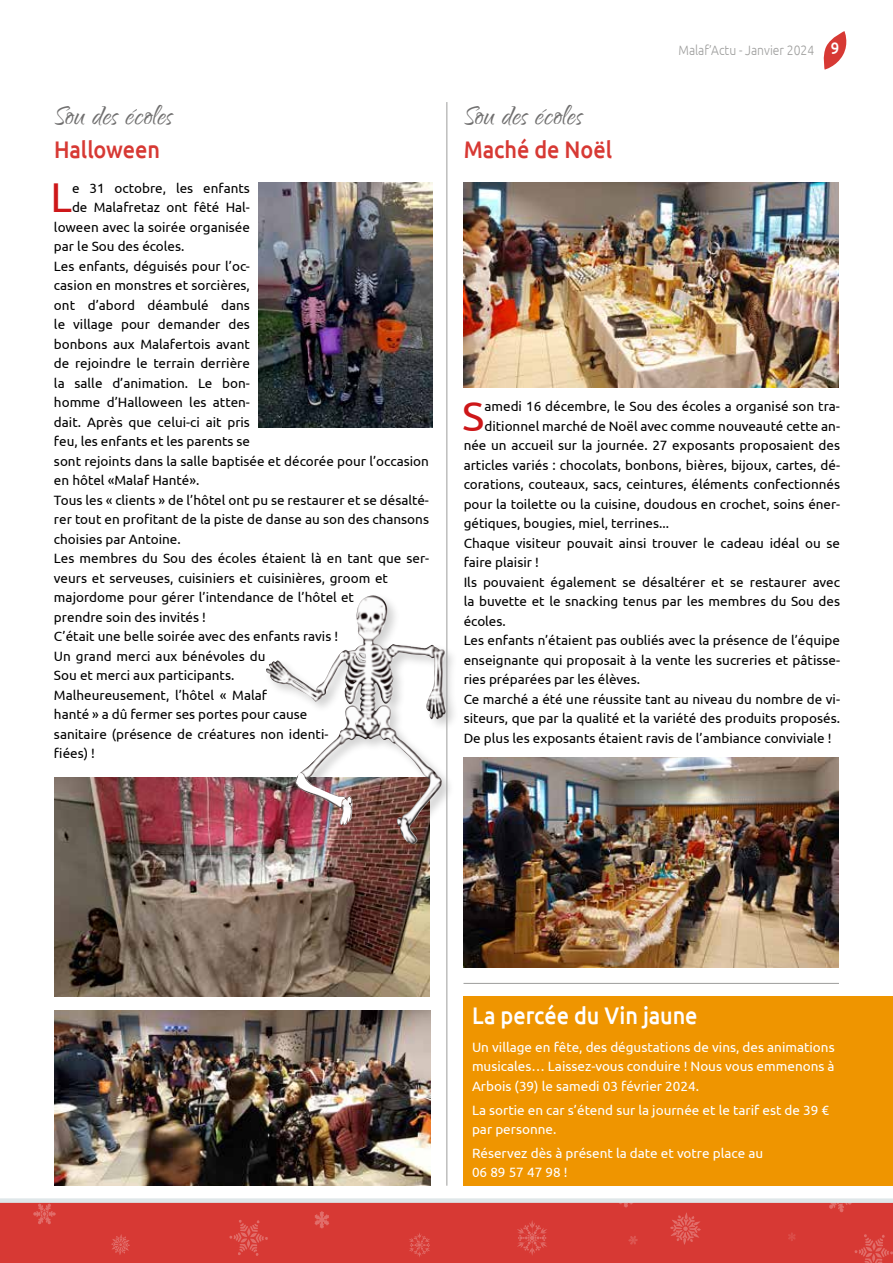
<style>
.page{position:relative;width:893px;height:1263px;background:#fff}
.page>*{position:absolute;margin:0;border:0;box-sizing:border-box;transform-origin:0 0}
.t1{font:41.7px "Ubuntu";color:#cd1719}
.t2{font:34.5px "Qwigley";letter-spacing:.005em;color:#706f6f}
.t3{font:500 24px "Ubuntu";letter-spacing:-.005em;color:#d73934;scale:.9 1}
.t4{font:500 24px "Ubuntu";letter-spacing:-.005em;color:#fff;scale:.9 1}
.t5{font:13.5px "Ubuntu";color:#000}
.t6{font:13.5px/19.5px "Ubuntu";color:#fff}
.t7{font:300 13.5px "Ubuntu";color:#9d9d9c;scale:.9 1}
.s1{font-weight:500;font-size:16.5px;color:#fff}
</style>
<div class="page">
<svg style="left:823px;top:31px;width:24px;height:39px"></svg>
<div style="left:0;top:1121px;width:893px;height:142px;background:#d73934"></div>
<svg style="left:517px;top:1220px;width:30px;height:35px"></svg>
<svg style="left:670px;top:1212px;width:31px;height:33px"></svg>
<svg style="left:229px;top:1220px;width:39px;height:36px"></svg>
<svg style="left:829px;top:1203px;width:23px;height:10px"></svg>
<svg style="left:314px;top:1211px;width:15px;height:18px"></svg>
<svg style="left:619px;top:1203px;width:14px;height:5px"></svg>
<svg style="left:33px;top:1203px;width:23px;height:21px"></svg>
<svg style="left:854px;top:1234px;width:39px;height:29px"></svg>
<div style="left:0;top:1031px;width:893px;height:169px;background:#fff"></div>
<div style="left:0;top:1198px;width:893px;height:5px;background:#dfe7e9"></div>
<svg style="left:111px;top:1234px;width:19px;height:21px"></svg>
<svg style="left:788px;top:1233px;width:7px;height:8px"></svg>
<svg style="left:628px;top:1236px;width:10px;height:9px"></svg>
<svg style="left:409px;top:1233px;width:21px;height:24px"></svg>
<img style="left:54px;top:777px;width:375px;height:219px">
<div style="left:264px;top:593px;width:195px;height:264px;background:#000;opacity:.18"></div>
<img style="left:264px;top:617px;width:180px;height:227px">
<img style="left:296px;top:773px;width:56px;height:52px">
<img style="left:258px;top:182px;width:174px;height:245px">
<img style="left:54px;top:1011px;width:376px;height:175px">
<hr style="left:446px;top:102px;width:1px;height:1084px;background:#9d9d9c">
<img style="left:464px;top:182px;width:375px;height:205px">
<img style="left:464px;top:757px;width:375px;height:210px">
<div style="left:463px;top:997px;width:430px;height:189px;background:#ef9500"></div>
<hr style="left:463px;top:983px;width:376px;height:1px;background:#9d9d9c">
<h2 class="t2" style="left:54px;top:98px;width:120px">Sou des écoles</h2>
<h3 class="t3" style="left:54px;top:134px;width:119px">Halloween</h3>
<h1 class="t1" style="left:50px;top:172px;width:23px">L</h1>
<p class="t5" style="left:72px;top:180px;width:179px">e 31 octobre, les enfants</p>
<p class="t5" style="left:72px;top:199px;width:179px">de Malafretaz ont fêté Hal-</p>
<p class="t5" style="left:54px;top:219px;width:197px">loween avec la soirée organisée</p>
<p class="t5" style="left:54px;top:238px;width:132px">par le Sou des écoles.</p>
<p class="t5" style="left:54px;top:258px;width:197px">Les enfants, déguisés pour l’oc-</p>
<p class="t5" style="left:54px;top:277px;width:197px">casion en monstres et sorcières,</p>
<p class="t5" style="left:54px;top:297px;width:197px">ont d’abord déambulé dans</p>
<p class="t5" style="left:54px;top:316px;width:197px">le village pour demander des</p>
<p class="t5" style="left:54px;top:336px;width:197px">bonbons aux Malafertois avant</p>
<p class="t5" style="left:54px;top:355px;width:197px">de rejoindre le terrain derrière</p>
<p class="t5" style="left:54px;top:375px;width:198px">la salle d’animation. Le bon-</p>
<p class="t5" style="left:54px;top:394px;width:197px">homme d’Halloween les atten-</p>
<p class="t5" style="left:54px;top:414px;width:197px">dait. Après que celui-ci ait pris</p>
<p class="t5" style="left:54px;top:433px;width:197px">feu, les enfants et les parents se</p>
<p class="t5" style="left:54px;top:453px;width:377px">sont rejoints dans la salle baptisée et décorée pour l’occasion</p>
<p class="t5" style="left:54px;top:472px;width:147px">en hôtel «Malaf Hanté».</p>
<p class="t5" style="left:54px;top:492px;width:377px">Tous les « clients » de l’hôtel ont pu se restaurer et se désalté-</p>
<p class="t5" style="left:54px;top:511px;width:377px">rer tout en profitant de la piste de danse au son des chansons</p>
<p class="t5" style="left:54px;top:531px;width:128px">choisies par Antoine.</p>
<p class="t5" style="left:54px;top:550px;width:377px">Les membres du Sou des écoles étaient là en tant que ser-</p>
<p class="t5" style="left:54px;top:570px;width:335px">veurs et serveuses, cuisiniers et cuisinières, groom et</p>
<p class="t5" style="left:54px;top:589px;width:302px">majordome pour gérer l’intendance de l’hôtel et</p>
<p class="t5" style="left:54px;top:609px;width:154px">prendre soin des invités !</p>
<p class="t5" style="left:54px;top:628px;width:286px">C’était une belle soirée avec des enfants ravis !</p>
<p class="t5" style="left:54px;top:648px;width:213px">Un grand merci aux bénévoles du</p>
<p class="t5" style="left:54px;top:667px;width:182px">Sou et merci aux participants.</p>
<p class="t5" style="left:54px;top:687px;width:215px">Malheureusement, l’hôtel « Malaf</p>
<p class="t5" style="left:54px;top:706px;width:255px">hanté » a dû fermer ses portes pour cause</p>
<p class="t5" style="left:54px;top:726px;width:276px">sanitaire (présence de créatures non identi-</p>
<p class="t5" style="left:54px;top:745px;width:43px">fiées) !</p>
<h2 class="t2" style="left:464px;top:98px;width:120px">Sou des écoles</h2>
<h3 class="t3" style="left:464px;top:134px;width:166px">Maché de Noël</h3>
<p class="t7" style="left:678px;top:42px;width:180px">Malaf’Actu - Janvier 2024 <span class="s1">9</span></p>
<h1 class="t1" style="left:462px;top:391px;width:24px">S</h1>
<p class="t5" style="left:484px;top:398px;width:357px">amedi 16 décembre, le Sou des écoles a organisé son tra-</p>
<p class="t5" style="left:484px;top:418px;width:357px">ditionnel marché de Noël avec comme nouveauté cette an-</p>
<p class="t5" style="left:464px;top:437px;width:378px">née un accueil sur la journée. 27 exposants proposaient des</p>
<p class="t5" style="left:464px;top:457px;width:378px">articles variés : chocolats, bonbons, bières, bijoux, cartes, dé-</p>
<p class="t5" style="left:464px;top:476px;width:378px">corations, couteaux, sacs, ceintures, éléments confectionnés</p>
<p class="t5" style="left:464px;top:496px;width:378px">pour la toilette ou la cuisine, doudous en crochet, soins éner-</p>
<p class="t5" style="left:464px;top:515px;width:207px">gétiques, bougies, miel, terrines...</p>
<p class="t5" style="left:464px;top:535px;width:378px">Chaque visiteur pouvait ainsi trouver le cadeau idéal ou se</p>
<p class="t5" style="left:464px;top:554px;width:77px">faire plaisir !</p>
<p class="t5" style="left:464px;top:574px;width:378px">Ils pouvaient également se désaltérer et se restaurer avec</p>
<p class="t5" style="left:464px;top:593px;width:378px">la buvette et le snacking tenus par les membres du Sou des</p>
<p class="t5" style="left:464px;top:613px;width:44px">écoles.</p>
<p class="t5" style="left:464px;top:632px;width:378px">Les enfants n’étaient pas oubliés avec la présence de l’équipe</p>
<p class="t5" style="left:464px;top:652px;width:378px">enseignante qui proposait à la vente les sucreries et pâtisse-</p>
<p class="t5" style="left:464px;top:671px;width:178px">ries préparées par les élèves.</p>
<p class="t5" style="left:464px;top:691px;width:378px">Ce marché a été une réussite tant au niveau du nombre de vi-</p>
<p class="t5" style="left:464px;top:710px;width:378px">siteurs, que par la qualité et la variété des produits proposés.</p>
<p class="t5" style="left:464px;top:730px;width:369px">De plus les exposants étaient ravis de l’ambiance conviviale !</p>
<h3 class="t4" style="left:472px;top:1000px;width:252px">La percée du Vin jaune</h3>
<p class="t6" style="left:472px;top:1037px;width:364px;text-align:justify">Un village en fête, des dégustations de vins, des animations musicales… Laissez-vous conduire ! Nous vous emmenons à Arbois (39) le samedi 03 février 2024.</p>
<p class="t6" style="left:472px;top:1100px;width:359px">La sortie en car s’étend sur la journée et le tarif est de 39 € par personne.</p>
<p class="t6" style="left:472px;top:1143px;width:293px">Réservez dès à présent la date et votre place au<br>06 89 57 47 98 !</p>
</div>
